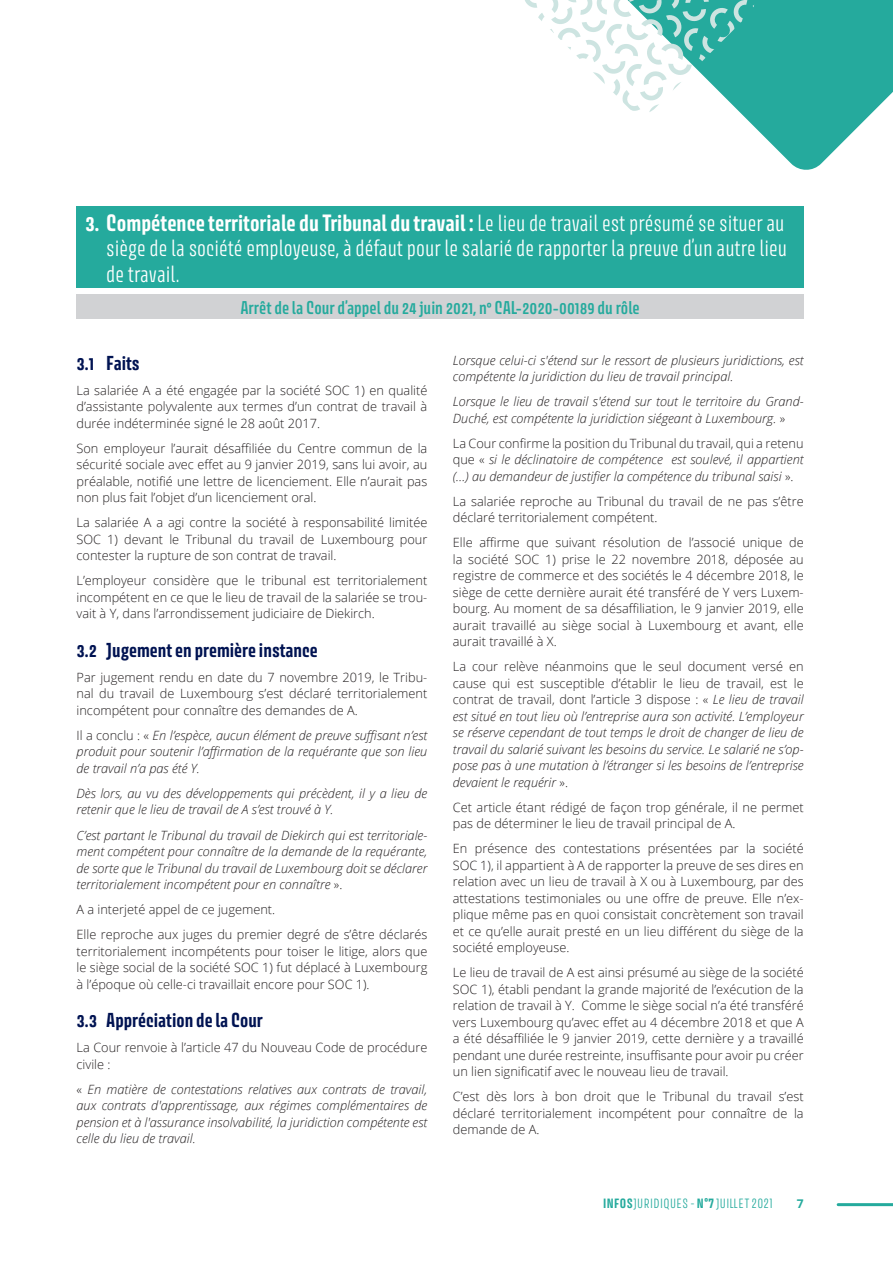
<style>
.page{position:relative;width:893px;height:1263px;background:#fff}
.page>*{position:absolute;margin:0;border:0;box-sizing:border-box;transform-origin:0 0}
.t1{font:300 21px/25.2px "Avory I Latn";color:#fff;text-align:justify}
.t2{font:700 18px "Avory I Latn";color:#001352}
.Titre_ARRET{font:600 16.5px "Avory I Latn";color:#25aa9d}
.Texte_courant{font:300 12.75px/16.5px "Open Sans";color:#231f20;text-align:justify}
.Texte_courant-2{font:italic 300 12.75px/16.5px "Open Sans";color:#231f20;text-align:justify}
.t3{font:300 12px "Avory I Latn";letter-spacing:.035em;color:#25aa9d}
.t4{font:700 12px "Open Sans";color:#25aa9d}
.s1{font-weight:700}
.s2{font-style:normal}
</style>
<div class="page">
<hr style="left:838px;top:1203px;width:55px;height:3px;background:#25aa9d">
<svg style="left:742px;top:0;width:151px;height:170px;fill:#25aa9d"></svg>
<svg style="left:525px;top:0;width:231px;height:115px"></svg>
<div style="left:77px;top:206px;width:727px;height:81px;background:#25aa9d"></div>
<div style="left:77px;top:294px;width:727px;height:25px;background:#d1d2d4"></div>
<p class="t1" style="left:106px;top:211px;width:682px;text-indent:-21px"><span class="s1">3. Compétence territoriale du Tribunal du travail :</span> Le lieu de travail est présumé se situer au siège de la société employeuse, à défaut pour le salarié de rapporter la preuve d’un autre lieu de travail.</p>
<p class="Titre_ARRET" style="left:240px;top:297px;width:401px">Arrêt de la Cour d’appel du 24 juin 2021, n° CAL-2020-00189 du rôle</p>
<p class="t2" style="left:77px;top:351px;width:65px">3.1 Faits</p>
<p class="Texte_courant" style="left:77px;top:382px;width:352px">La salariée A a été engagée par la société SOC 1) en qualité d’assistante polyvalente aux termes d’un contrat de travail à durée indéterminée signé le 28 août 2017.</p>
<p class="Texte_courant" style="left:77px;top:440px;width:352px">Son employeur l’aurait désaffiliée du Centre commun de la sécurité sociale avec effet au 9 janvier 2019, sans lui avoir, au préalable, notifié une lettre de licenciement. Elle n’aurait pas non plus fait l’objet d’un licenciement oral.</p>
<p class="Texte_courant" style="left:77px;top:514px;width:352px">La salariée A a agi contre la société à responsabilité limitée SOC 1) devant le Tribunal du travail de Luxembourg pour contester la rupture de son contrat de travail.</p>
<p class="Texte_courant" style="left:77px;top:572px;width:352px">L’employeur considère que le tribunal est territorialement incompétent en ce que le lieu de travail de la salariée se trou&shy;vait à Y, dans l’arrondissement judiciaire de Diekirch.</p>
<p class="t2" style="left:77px;top:638px;width:243px">3.2 Jugement en première instance</p>
<p class="Texte_courant" style="left:77px;top:669px;width:352px">Par jugement rendu en date du 7 novembre 2019, le Tribu&shy;nal du travail de Luxembourg s’est déclaré territorialement incompétent pour connaître des demandes de A.</p>
<p class="Texte_courant-2" style="left:77px;top:727px;width:352px"><span class="s2">Il a conclu : «</span> En l’espèce, aucun élément de preuve suffisant n’est produit pour soutenir l’affirmation de la requérante que son lieu de travail n’a pas été Y.</p>
<p class="Texte_courant-2" style="left:77px;top:785px;width:352px">Dès lors, au vu des développements qui précèdent, il y a lieu de retenir que le lieu de travail de A s’est trouvé à Y.</p>
<p class="Texte_courant-2" style="left:77px;top:826px;width:352px">C’est partant le Tribunal du travail de Diekirch qui est territoriale&shy;ment compétent pour connaître de la demande de la requérante, de sorte que le Tribunal du travail de Luxembourg doit se déclarer territorialement incompétent pour en connaître <span class="s2">».</span></p>
<p class="Texte_courant" style="left:77px;top:901px;width:200px">A a interjeté appel de ce jugement.</p>
<p class="Texte_courant" style="left:77px;top:926px;width:352px">Elle reproche aux juges du premier degré de s’être déclarés territorialement incompétents pour toiser le litige, alors que le siège social de la société SOC 1) fut déplacé à Luxembourg à l’époque où celle-ci travaillait encore pour SOC 1).</p>
<p class="t2" style="left:77px;top:1008px;width:188px">3.3 Appréciation de la Cour</p>
<p class="Texte_courant" style="left:77px;top:1039px;width:352px">La Cour renvoie à l’article 47 du Nouveau Code de procédure civile :</p>
<p class="Texte_courant-2" style="left:77px;top:1080px;width:352px"><span class="s2">«</span> En matière de contestations relatives aux contrats de travail, aux contrats d'apprentissage, aux régimes complémentaires de pension et à l'assurance insolvabilité, la juridiction compétente est celle du lieu de travail.</p>
<p class="Texte_courant-2" style="left:453px;top:351px;width:352px">Lorsque celui-ci s'étend sur le ressort de plusieurs juridictions, est compétente la juridiction du lieu de travail principal.</p>
<p class="Texte_courant-2" style="left:453px;top:393px;width:352px">Lorsque le lieu de travail s'étend sur tout le territoire du Grand-<br>Duché, est compétente la juridiction siégeant à Luxembourg. <span class="s2">»</span></p>
<p class="Texte_courant-2" style="left:453px;top:434px;width:352px"><span class="s2">La Cour confirme la position du Tribunal du travail, qui a retenu que «</span> si le déclinatoire de compétence est soulevé, il appartient (…) au demandeur de justifier la compétence du tribunal saisi <span class="s2">».</span></p>
<p class="Texte_courant" style="left:453px;top:492px;width:352px">La salariée reproche au Tribunal du travail de ne pas s’être déclaré territorialement compétent.</p>
<p class="Texte_courant" style="left:453px;top:534px;width:352px">Elle affirme que suivant résolution de l’associé unique de la société SOC 1) prise le 22 novembre 2018, déposée au registre de commerce et des sociétés le 4 décembre 2018, le siège de cette dernière aurait été transféré de Y vers Luxem&shy;bourg. Au moment de sa désaffiliation, le 9 janvier 2019, elle aurait travaillé au siège social à Luxembourg et avant, elle aurait travaillé à X.</p>
<p class="Texte_courant-2" style="left:453px;top:658px;width:352px"><span class="s2">La cour relève néanmoins que le seul document versé en cause qui est susceptible d’établir le lieu de travail, est le contrat de travail, dont l’article 3 dispose : «</span> Le lieu de travail est situé en tout lieu où l’entreprise aura son activité. L’employeur se réserve cependant de tout temps le droit de changer de lieu de travail du salarié suivant les besoins du service. Le salarié ne s’op&shy;pose pas à une mutation à l’étranger si les besoins de l’entreprise devaient le requérir <span class="s2">».</span></p>
<p class="Texte_courant" style="left:453px;top:798px;width:352px">Cet article étant rédigé de façon trop générale, il ne permet pas de déterminer le lieu de travail principal de A.</p>
<p class="Texte_courant" style="left:453px;top:840px;width:352px">En présence des contestations présentées par la société SOC 1), il appartient à A de rapporter la preuve de ses dires en relation avec un lieu de travail à X ou à Luxembourg, par des attestations testimoniales ou une offre de preuve. Elle n’ex&shy;plique même pas en quoi consistait concrètement son travail et ce qu’elle aurait presté en un lieu différent du siège de la société employeuse.</p>
<p class="Texte_courant" style="left:453px;top:964px;width:352px">Le lieu de travail de A est ainsi présumé au siège de la société SOC 1), établi pendant la grande majorité de l’exécution de la relation de travail à Y. Comme le siège social n’a été transféré vers Luxembourg qu’avec effet au 4 décembre 2018 et que A a été désaffiliée le 9 janvier 2019, cette dernière y a travaillé pendant une durée restreinte, insuffisante pour avoir pu créer un lien significatif avec le nouveau lieu de travail.</p>
<p class="Texte_courant" style="left:453px;top:1088px;width:352px">C’est dès lors à bon droit que le Tribunal du travail s’est déclaré territorialement incompétent pour connaître de la demande de A.</p>
<p class="t3" style="left:603px;top:1196px;width:171px"><span class="s1">INFOS</span>JURIDIQUES - <span class="s1">N°7</span> JUILLET 2021</p>
<p class="t4" style="left:797px;top:1195px;width:8px">7</p>
</div>
